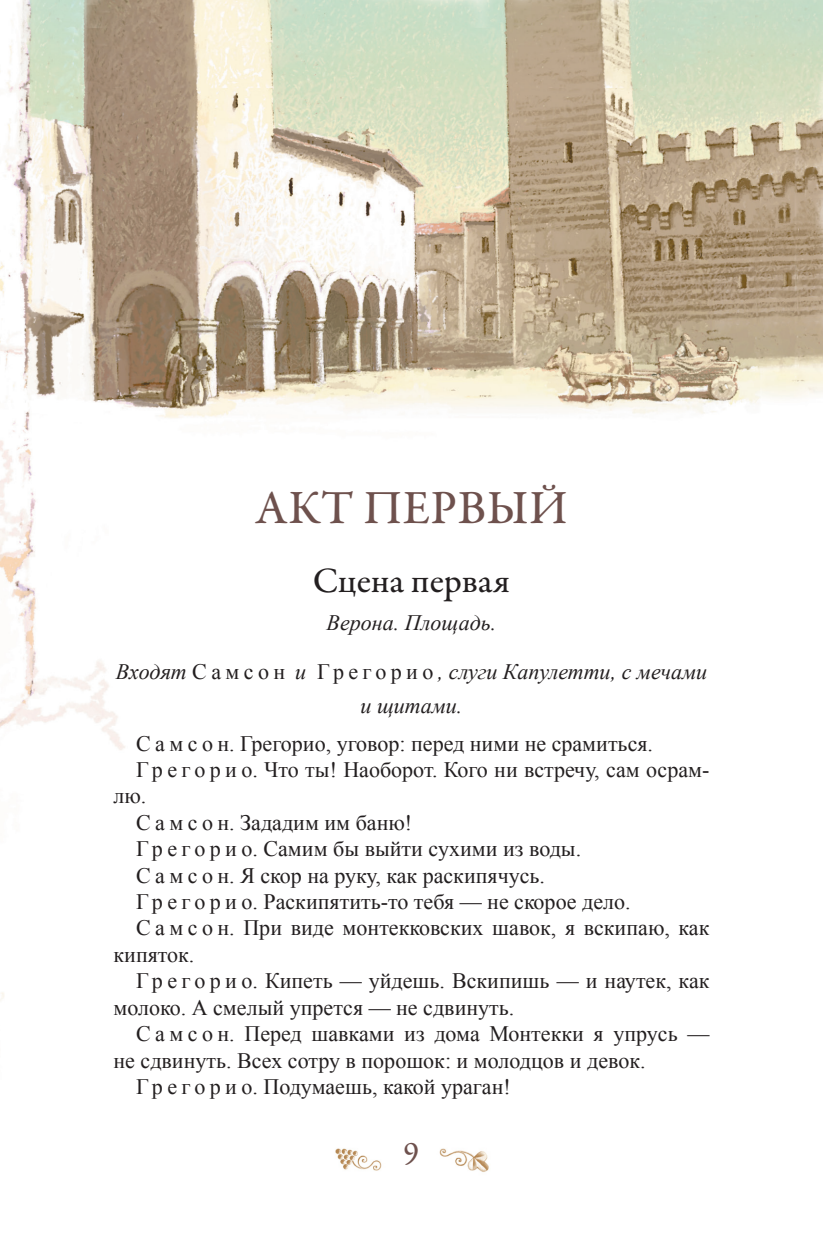
<style>
.page{position:relative;width:823px;height:1248px;background:#fff}
.page>*{position:absolute;margin:0;border:0;box-sizing:border-box;transform-origin:0 0}
.t1{font:500 48px "Garamond Premr Pro";color:#6e514d}
.t2{font:500 36px "Garamond Premr Pro";letter-spacing:-.005em;color:#231f20}
.t3{font:500 32px "Garamond Premr Pro";color:#6e514d}
.t4{font:22px "Times New Roman";color:#231f20}
.t5{font:italic 22px/33.6px "Times New Roman";color:#231f20;text-align:center}
.s1{font-style:normal}
</style>
<div class="page">
<img style="left:0;top:0;width:822px;height:1001px">
<img style="left:439px;top:1148px;width:50px;height:24px">
<img style="left:335px;top:1148px;width:47px;height:23px">
<h1 class="t1" style="left:255px;top:478px;width:140px">Акт пер</h1>
<h1 class="t1" style="left:457px;top:478px;width:111px">вый</h1>
<h2 class="t2" style="left:312px;top:559px;width:199px">Сцена первая</h2>
<p class="t5" style="left:326px;top:605px;width:171px">Верона. Площадь.</p>
<p class="t5" style="left:116px;top:654px;width:592px">Входят <span class="s1">С а м с о н</span> и <span class="s1">Гр е г о р и о</span> , слуги Капулетти, с мечами и щитами.</p>
<p class="t4" style="left:136px;top:728px;width:518px">С а м с о н. Грегорио, уговор: перед ними не срамиться.</p>
<p class="t4" style="left:136px;top:754px;width:574px">Г р е г о р и о. Что ты! Наоборот. Кого ни встречу, сам осрам-</p>
<p class="t4" style="left:113px;top:781px;width:34px">лю.</p>
<p class="t4" style="left:136px;top:807px;width:277px">С а м с о н. Зададим им баню!</p>
<p class="t4" style="left:136px;top:834px;width:446px">Г р е г о р и о. Самим бы выйти сухими из воды.</p>
<p class="t4" style="left:136px;top:860px;width:410px">С а м с о н. Я скор на руку, как раскипячусь.</p>
<p class="t4" style="left:136px;top:886px;width:495px">Г р е г о р и о. Раскипятить‑то тебя — не скорое дело.</p>
<p class="t4" style="left:136px;top:913px;width:574px">С а м с о н. При виде монтекковских шавок, я вскипаю, как</p>
<p class="t4" style="left:113px;top:939px;width:82px">кипяток.</p>
<p class="t4" style="left:136px;top:966px;width:574px">Г р е г о р и о. Кипеть — уйдешь. Вскипишь — и наутек, как</p>
<p class="t4" style="left:113px;top:992px;width:402px">молоко. А смелый упрется — не сдвинуть.</p>
<p class="t4" style="left:136px;top:1018px;width:574px">С а м с о н. Перед шавками из дома Монтекки я упрусь —</p>
<p class="t4" style="left:113px;top:1045px;width:533px">не сдвинуть. Всех сотру в порошок: и молодцов и девок.</p>
<p class="t4" style="left:136px;top:1071px;width:376px">Г р е г о р и о. Подумаешь, какой ураган!</p>
<h3 class="t3" style="left:403px;top:1133px;width:17px">9</h3>
</div>
